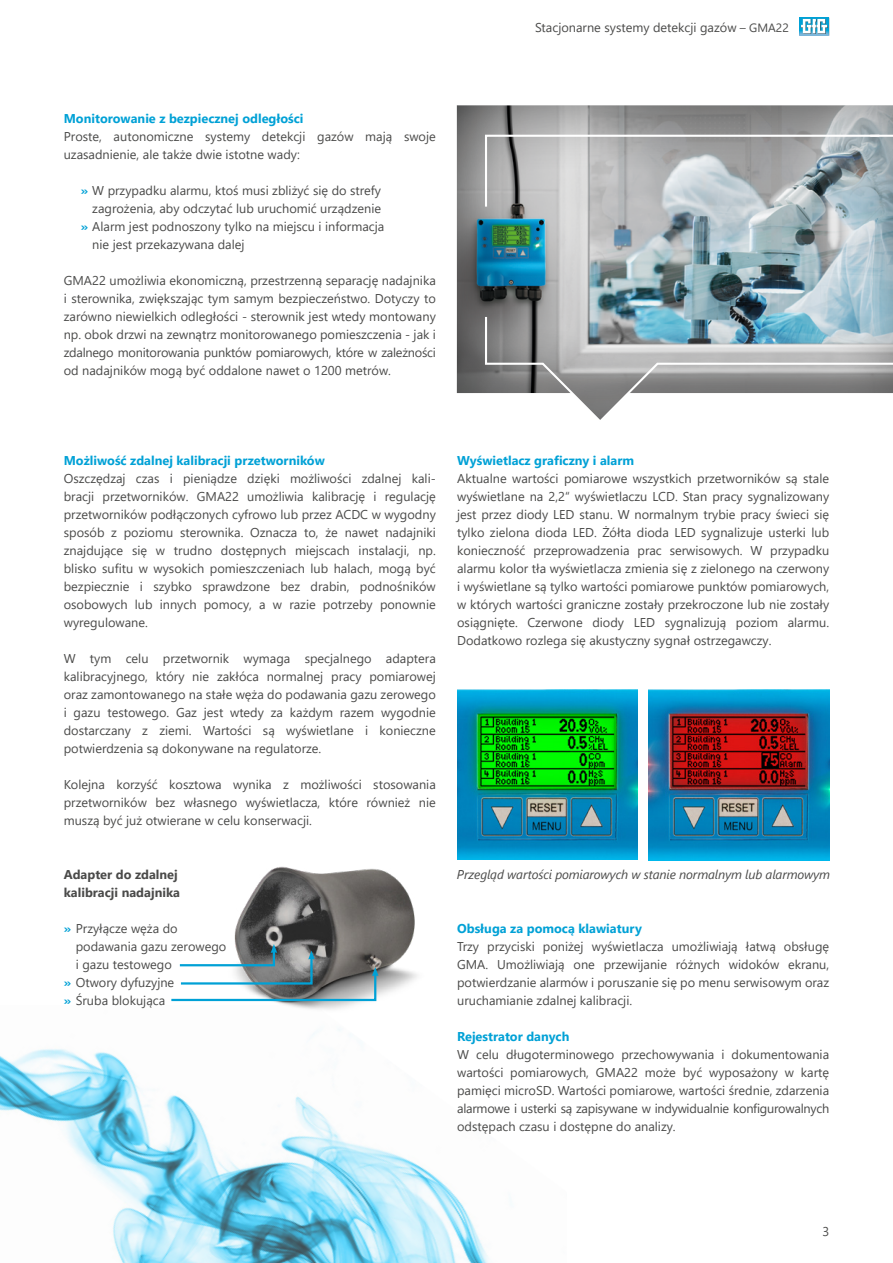
<style>
.page{position:relative;width:893px;height:1263px;background:#fff}
.page>*{position:absolute;margin:0;border:0;box-sizing:border-box;transform-origin:0 0}
.t1{font:12.75px/18px "Segoe UI";color:#4a4a49;text-align:justify}
.t2{font:700 12.75px "Segoe UI";color:#00a1d6}
.t3{font:italic 12.75px "Segoe UI";letter-spacing:-.01em;color:#4a4a49}
.t4{font:700 12.75px "Segoe UI";color:#4a4a49}
.s1{font-size:12px}
.s2{font-weight:700;color:#00a1d6}
</style>
<div class="page">
<img style="left:0;top:1033px;width:489px;height:230px">
<svg style="left:799px;top:17px;width:30px;height:19px"></svg>
<img style="left:457px;top:690px;width:181px;height:170px">
<img style="left:649px;top:690px;width:180px;height:170px">
<div style="left:455px;top:104px;width:438px;height:318px;background:#000;opacity:.5"></div>
<img style="left:484px;top:134px;width:409px;height:288px">
<img style="left:234px;top:866px;width:183px;height:165px">
<svg style="left:171px;top:944px;width:207px;height:58px"></svg>
<p class="t1" style="left:535px;top:17px;width:255px">Stacjonarne systemy detekcji gazów <span class="s1">– GMA22</span></p>
<p class="t2" style="left:64px;top:106px;width:241px">Monitorowanie z bezpiecznej odległości</p>
<p class="t1" style="left:64px;top:126px;width:374px">Proste, autonomiczne systemy detekcji gazów mają swoje uzasadnienie, ale także dwie istotne wady:</p>
<p class="t1" style="left:81px;top:180px;width:302px"><span class="s2">»</span> W przypadku alarmu, ktoś musi zbliżyć się do strefy</p>
<p class="t1" style="left:92px;top:198px;width:290px">zagrożenia, aby odczytać lub uruchomić urządzenie</p>
<p class="t1" style="left:81px;top:216px;width:305px"><span class="s2">»</span> Alarm jest podnoszony tylko na miejscu i informacja</p>
<p class="t1" style="left:92px;top:234px;width:154px">nie jest przekazywana dalej</p>
<p class="t1" style="left:64px;top:270px;width:374px">GMA22 umożliwia ekonomiczną, przestrzenną separację nadajnika i sterownika, zwiększając tym samym bezpieczeństwo. Dotyczy to zarówno niewielkich odległości - sterownik jest wtedy montowany np. obok drzwi na zewnątrz monitorowanego pomieszczenia - jak i zdalnego monitorowania punktów pomiarowych, które w zależności od nadajników mogą być oddalone nawet o 1200 metrów.</p>
<p class="t2" style="left:64px;top:449px;width:263px">Możliwość zdalnej kalibracji przetworników</p>
<p class="t1" style="left:64px;top:468px;width:374px">Oszczędzaj czas i pieniądze dzięki możliwości zdalnej kali&shy;bracji przetworników. GMA22 umożliwia kalibrację i regulację przetworników podłączonych cyfrowo lub przez ACDC w wygodny sposób z poziomu sterownika. Oznacza to, że nawet nadajniki znajdujące się w trudno dostępnych miejscach instalacji, np. blisko sufitu w wysokich pomieszczeniach lub halach, mogą być bezpiecznie i szybko sprawdzone bez drabin, podnośników osobowych lub innych pomocy, a w razie potrzeby ponownie wyregulowane.</p>
<p class="t1" style="left:64px;top:648px;width:374px">W tym celu przetwornik wymaga specjalnego adaptera kalibracyjnego, który nie zakłóca normalnej pracy pomiarowej oraz zamontowanego na stałe węża do podawania gazu zerowego i gazu testowego. Gaz jest wtedy za każdym razem wygodnie dostarczany z ziemi. Wartości są wyświetlane i konieczne potwierdzenia są dokonywane na regulatorze.</p>
<p class="t1" style="left:64px;top:774px;width:374px">Kolejna korzyść kosztowa wynika z możliwości stosowania przetworników bez własnego wyświetlacza, które również nie muszą być już otwierane w celu konserwacji.</p>
<p class="t2" style="left:457px;top:448px;width:179px">Wyświetlacz graficzny i alarm</p>
<p class="t1" style="left:457px;top:468px;width:374px">Aktualne wartości pomiarowe wszystkich przetworników są stale wyświetlane na 2,2“ wyświetlaczu LCD. Stan pracy sygnalizowany jest przez diody LED stanu. W normalnym trybie pracy świeci się tylko zielona dioda LED. Żółta dioda LED sygnalizuje usterki lub konieczność przeprowadzenia prac serwisowych. W przypadku alarmu kolor tła wyświetlacza zmienia się z zielonego na czerwony i wyświetlane są tylko wartości pomiarowe punktów pomiarowych, w których wartości graniczne zostały przekroczone lub nie zostały osiągnięte. Czerwone diody LED sygnalizują poziom alarmu.<br>Dodatkowo rozlega się akustyczny sygnał ostrzegawczy.</p>
<p class="t4" style="left:64px;top:862px;width:115px">Adapter do zdalnej</p>
<p class="t3" style="left:457px;top:863px;width:375px">Przegląd wartości pomiarowych w stanie normalnym lub alarmowym</p>
<p class="t4" style="left:64px;top:880px;width:118px">kalibracji nadajnika</p>
<p class="t1" style="left:64px;top:918px;width:115px"><span class="s2">»</span> Przyłącze węża do</p>
<p class="t1" style="left:76px;top:936px;width:152px">podawania gazu zerowego</p>
<p class="t1" style="left:76px;top:954px;width:98px">i gazu testowego</p>
<p class="t1" style="left:64px;top:972px;width:112px"><span class="s2">»</span> Otwory dyfuzyjne</p>
<p class="t1" style="left:64px;top:990px;width:103px"><span class="s2">»</span> Śruba blokująca</p>
<p class="t2" style="left:457px;top:916px;width:186px">Obsługa za pomocą klawiatury</p>
<p class="t1" style="left:457px;top:936px;width:374px">Trzy przyciski poniżej wyświetlacza umożliwiają łatwą obsługę GMA. Umożliwiają one przewijanie różnych widoków ekranu, potwierdzanie alarmów i poruszanie się po menu serwisowym oraz uruchamianie zdalnej kalibracji.</p>
<p class="t2" style="left:457px;top:1024px;width:114px">Rejestrator danych</p>
<p class="t1" style="left:457px;top:1044px;width:374px">W celu długoterminowego przechowywania i dokumentowania wartości pomiarowych, GMA22 może być wyposażony w kartę pamięci microSD. Wartości pomiarowe, wartości średnie, zdarzenia alarmowe i usterki są zapisywane w indywidualnie konfigurowalnych odstępach czasu i dostępne do analizy.</p>
<p class="t1" style="left:822px;top:1221px;width:8px">3</p>
</div>
